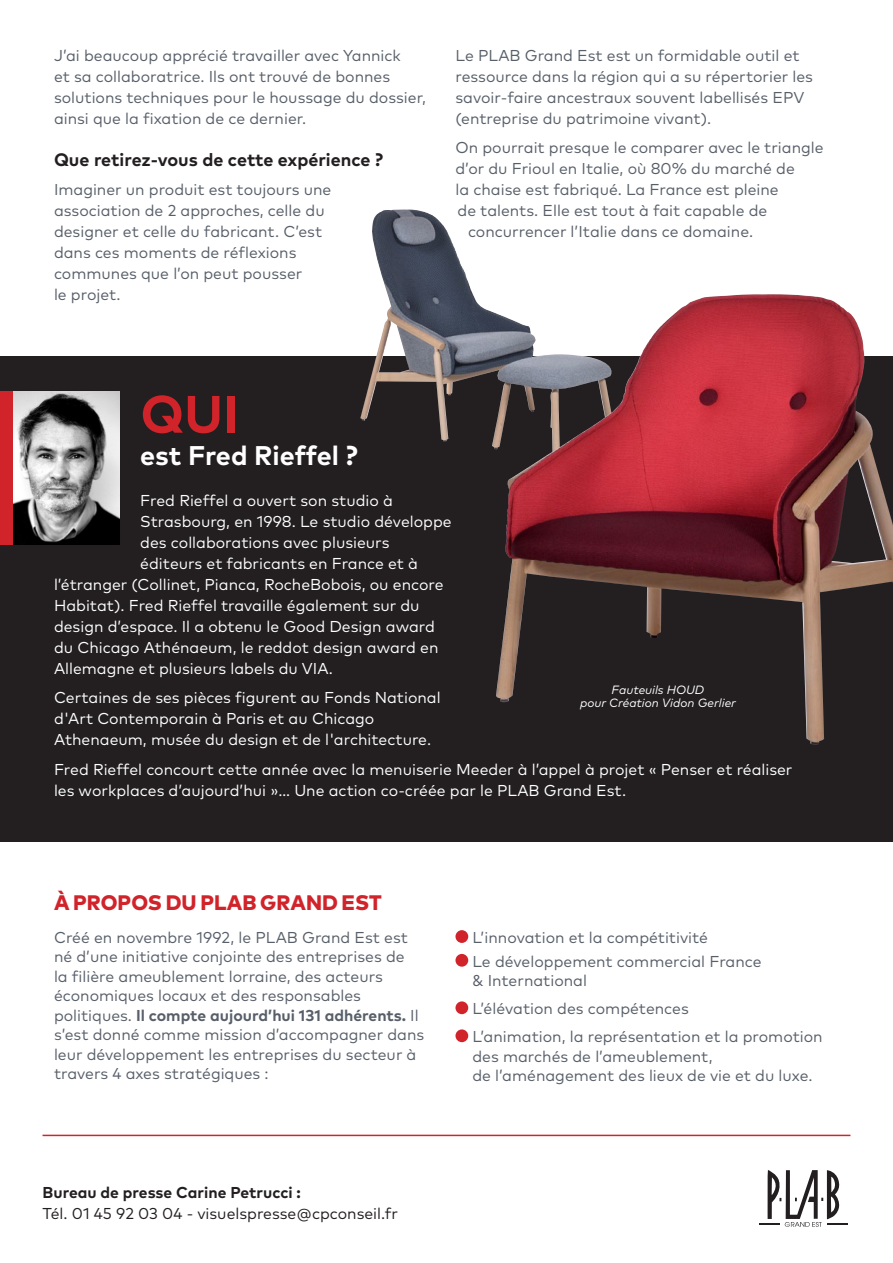
<style>
.page{position:relative;width:893px;height:1263px;background:#fff}
.page>*{position:absolute;margin:0;border:0;box-sizing:border-box;transform-origin:0 0}
.t1{font:700 52.5px "Mark Pro";color:#d1232a}
.t2{font:700 27px "Mark Pro";letter-spacing:-.005em;color:#fff}
.titre{font:800 21px "Mark Pro";letter-spacing:.005em;color:#d1232a}
.texte_courant{font:700 18px "Mark Pro";color:#231f20}
.texte_courant-2{font:15.75px/21px "Mark Pro";color:#585f69}
.texte_courant-3{font:15.75px/21px "Mark Pro";color:#fff}
.texte_courant-4{font:15.75px/21px "Mark Pro";color:#231f20}
.texte_courant-5{font:italic 12px/13.2px "Mark Pro";color:#fff;text-align:center}
.s1{font-weight:700}
</style>
<div class="page">
<div style="left:0;top:357px;width:893px;height:485px;background:#231f20"></div>
<img style="left:360px;top:209px;width:136px;height:241px">
<svg style="left:759px;top:1170px;width:88px;height:57px"></svg>
<hr style="left:43px;top:1135px;width:807px;height:1px;background:#d1232a">
<div style="left:455px;top:930px;width:13px;height:13px;background:#d1232a;border-radius:50%"></div>
<div style="left:455px;top:954px;width:13px;height:13px;background:#d1232a;border-radius:50%"></div>
<div style="left:455px;top:1001px;width:13px;height:13px;background:#d1232a;border-radius:50%"></div>
<div style="left:455px;top:1029px;width:13px;height:13px;background:#d1232a;border-radius:50%"></div>
<img style="left:13px;top:391px;width:106px;height:153px">
<div style="left:0;top:391px;width:13px;height:153px;background:#d1232a"></div>
<img style="left:496px;top:294px;width:397px;height:451px">
<p class="texte_courant-2" style="left:54px;top:43px;width:373px">J’ai beaucoup apprécié travailler avec Yannick<br>et sa collaboratrice. Ils ont trouvé de bonnes solutions techniques pour le houssage du dossier, ainsi que la fixation de ce dernier.</p>
<p class="texte_courant" style="left:54px;top:146px;width:331px">Que retirez-vous de cette expérience ?</p>
<p class="texte_courant-2" style="left:54px;top:178px;width:279px">Imaginer un produit est toujours une association de 2 approches, celle du designer et celle du fabricant. C’est dans ces moments de réflexions communes que l’on peut pousser<br>le projet.</p>
<p class="texte_courant-2" style="left:455px;top:43px;width:359px">Le PLAB Grand Est est un formidable outil et ressource dans la région qui a su répertorier les savoir-faire ancestraux souvent labellisés EPV (entreprise du patrimoine vivant).</p>
<p class="texte_courant-2" style="left:455px;top:136px;width:370px">On pourrait presque le comparer avec le triangle</p>
<p class="texte_courant-2" style="left:455px;top:157px;width:341px">d’or du Frioul en Italie, où 80% du marché de</p>
<p class="texte_courant-2" style="left:455px;top:178px;width:325px">la chaise est fabriqué. La France est pleine</p>
<p class="texte_courant-2" style="left:458px;top:199px;width:311px">de talents. Elle est tout à fait capable de</p>
<p class="texte_courant-2" style="left:468px;top:220px;width:287px">concurrencer l’Italie dans ce domaine.</p>
<p class="t1" style="left:140px;top:374px;width:100px">QUI</p>
<p class="t2" style="left:140px;top:435px;width:219px">est Fred Rieffel ?</p>
<p class="texte_courant-3" style="left:140px;top:489px;width:254px">Fred Rieffel a ouvert son studio à</p>
<p class="texte_courant-3" style="left:140px;top:510px;width:313px">Strasbourg, en 1998. Le studio développe</p>
<p class="texte_courant-3" style="left:140px;top:531px;width:251px">des collaborations avec plusieurs</p>
<p class="texte_courant-3" style="left:140px;top:552px;width:279px">éditeurs et fabricants en France et à</p>
<p class="texte_courant-3" style="left:54px;top:573px;width:391px">l’étranger (Collinet, Pianca, RocheBobois, ou encore</p>
<p class="texte_courant-3" style="left:54px;top:594px;width:367px">Habitat). Fred Rieffel travaille également sur du</p>
<p class="texte_courant-3" style="left:54px;top:615px;width:382px">design d’espace. Il a obtenu le Good Design award</p>
<p class="texte_courant-3" style="left:54px;top:636px;width:386px">du Chicago Athénaeum, le reddot design award en</p>
<p class="texte_courant-3" style="left:54px;top:657px;width:280px">Allemagne et plusieurs labels du VIA.</p>
<p class="texte_courant-3" style="left:54px;top:686px;width:388px">Certaines de ses pièces figurent au Fonds National d'Art Contemporain à Paris et au Chicago<br>Athenaeum, musée du design et de l'architecture.</p>
<p class="texte_courant-3" style="left:54px;top:758px;width:740px">Fred Rieffel concourt cette année avec la menuiserie Meeder à l’appel à projet « Penser et réaliser les workplaces d’aujourd’hui »… Une action co-créée par le PLAB Grand Est.</p>
<p class="texte_courant-5" style="left:580px;top:682px;width:157px">Fauteuils HOUD<br>pour Création Vidon Gerlier</p>
<p class="titre" style="left:54px;top:886px;width:329px">À PROPOS DU PLAB GRAND EST</p>
<p class="texte_courant-2" style="left:54px;top:926px;width:372px;line-height:19.5px">Créé en novembre 1992, le PLAB Grand Est est né d’une initiative conjointe des entreprises de<br>la filière ameublement lorraine, des acteurs économiques locaux et des responsables politiques. <span class="s1">Il compte aujourd’hui 131 adhérents.</span> Il s’est donné comme mission d’accompagner dans leur développement les entreprises du secteur à travers 4 axes stratégiques :</p>
<p class="texte_courant-2" style="left:472px;top:925px;width:237px">L’innovation et la compétitivité</p>
<p class="texte_courant-2" style="left:472px;top:950px;width:291px;line-height:19.5px">Le développement commercial France &amp; International</p>
<p class="texte_courant-2" style="left:472px;top:997px;width:218px">L’élévation des compétences</p>
<p class="texte_courant-2" style="left:472px;top:1025px;width:352px;line-height:19.5px">L’animation, la représentation et la promotion des marchés de l’ameublement,<br>de l’aménagement des lieux de vie et du luxe.</p>
<p class="texte_courant-4" style="left:43px;top:1180px;width:357px"><span class="s1">Bureau de presse Carine Petrucci :<br></span>Tél. 01 45 92 03 04 - visuelspresse@cpconseil.fr</p>
</div>
